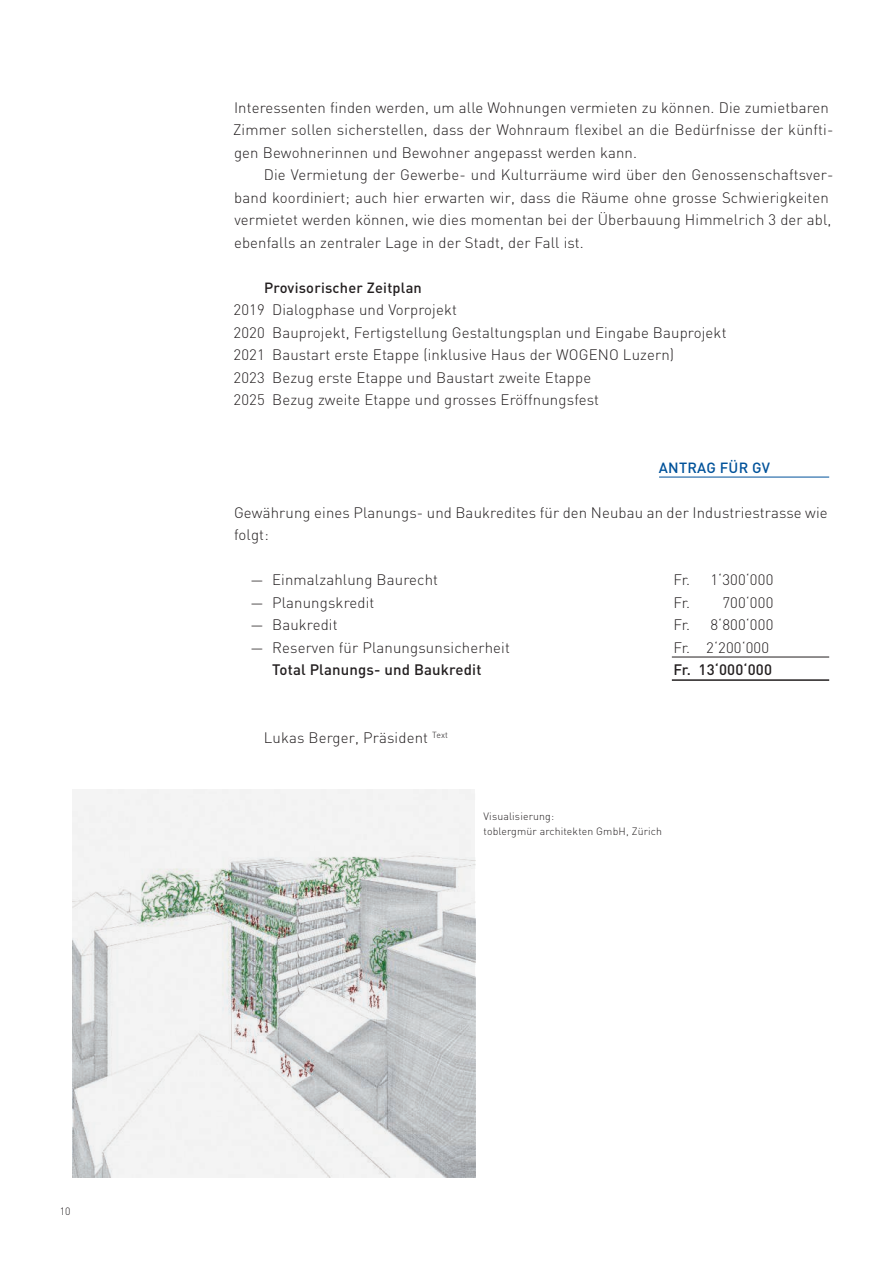
<style>
.page{position:relative;width:893px;height:1263px;background:#fff}
.page>*{position:absolute;margin:0;border:0;box-sizing:border-box;transform-origin:0 0}
.t1{font:300 15px/22.5px "DIN";letter-spacing:.01em;color:#231f20}
.t2{font:500 15px "DIN";letter-spacing:.01em;color:#231f20}
.t3{font:500 14.7px "DIN";letter-spacing:.015em;color:#231f20}
.t4{font:500 14.7px "DIN";letter-spacing:.015em;color:#01529a}
.t5{font:300 10.5px/15px "DIN";letter-spacing:.015em;color:#231f20}
</style>
<div class="page">
<hr style="left:659px;top:477px;width:170px;height:1px;background:#01529a">
<hr style="left:672px;top:657px;width:157px;height:1px;background:#231f20">
<hr style="left:672px;top:679px;width:157px;height:2px;background:#231f20">
<svg style="left:72px;top:790px;width:403px;height:388px;fill:#f1f2f2"></svg>
<p class="t5" style="left:60px;top:1204px;width:12px">10</p>
<p class="t1" style="left:233px;top:96px;width:602px">Interessenten finden werden, um alle Wohnungen vermieten zu können. Die zumietbaren<br>Zimmer sollen sicherstellen, dass der Wohnraum flexibel an die Bedürfnisse der künfti&shy;gen Bewohnerinnen und Bewohner angepasst werden kann.</p>
<p class="t1" style="left:234px;top:163px;width:601px;text-indent:30px">Die Vermietung der Gewerbe- und Kulturräume wird über den Genossenschaftsver&shy;band koordiniert; auch hier erwarten wir, dass die Räume ohne grosse Schwierigkeiten vermietet werden können, wie dies momentan bei der Überbauung Himmelrich 3 der abl, ebenfalls an zentraler Lage in der Stadt, der Fall ist.</p>
<p class="t3" style="left:264px;top:278px;width:159px">Provisorischer Zeitplan</p>
<p class="t1" style="left:234px;top:298px;width:494px">2019 Dialogphase und Vorprojekt<br>2020 Bauprojekt, Fertigstellung Gestaltungsplan und Eingabe Bauprojekt 2021 Baustart erste Etappe (inklusive Haus der WOGENO Luzern)<br>2023 Bezug erste Etappe und Baustart zweite Etappe<br>2025 Bezug zweite Etappe und grosses Eröffnungsfest</p>
<p class="t4" style="left:659px;top:458px;width:113px">ANTRAG FÜR GV</p>
<p class="t1" style="left:234px;top:501px;width:595px">Gewährung eines Planungs- und Baukredites für den Neubau an der Industriestrasse wie folgt:</p>
<p class="t1" style="left:251px;top:568px;width:189px">— Einmalzahlung Baurecht</p>
<p class="t1" style="left:673px;top:568px;width:101px">Fr. 1‘300‘000</p>
<p class="t1" style="left:251px;top:591px;width:125px">— Planungskredit</p>
<p class="t1" style="left:673px;top:591px;width:101px">Fr. 700‘000</p>
<p class="t1" style="left:251px;top:613px;width:89px">— Baukredit</p>
<p class="t1" style="left:673px;top:613px;width:101px">Fr. 8‘800‘000</p>
<p class="t1" style="left:251px;top:636px;width:261px">— Reserven für Planungsunsicherheit</p>
<p class="t1" style="left:673px;top:636px;width:97px">Fr. 2‘200‘000</p>
<p class="t2" style="left:272px;top:660px;width:211px">Total Planungs- und Baukredit</p>
<p class="t2" style="left:673px;top:660px;width:100px">Fr. 13‘000‘000</p>
<p class="t1" style="left:264px;top:726px;width:186px">Lukas Berger, Präsident <sup>Text</sup></p>
<p class="t5" style="left:484px;top:808px;width:180px">Visualisierung:<br>toblergmür architekten GmbH, Zürich</p>
</div>
